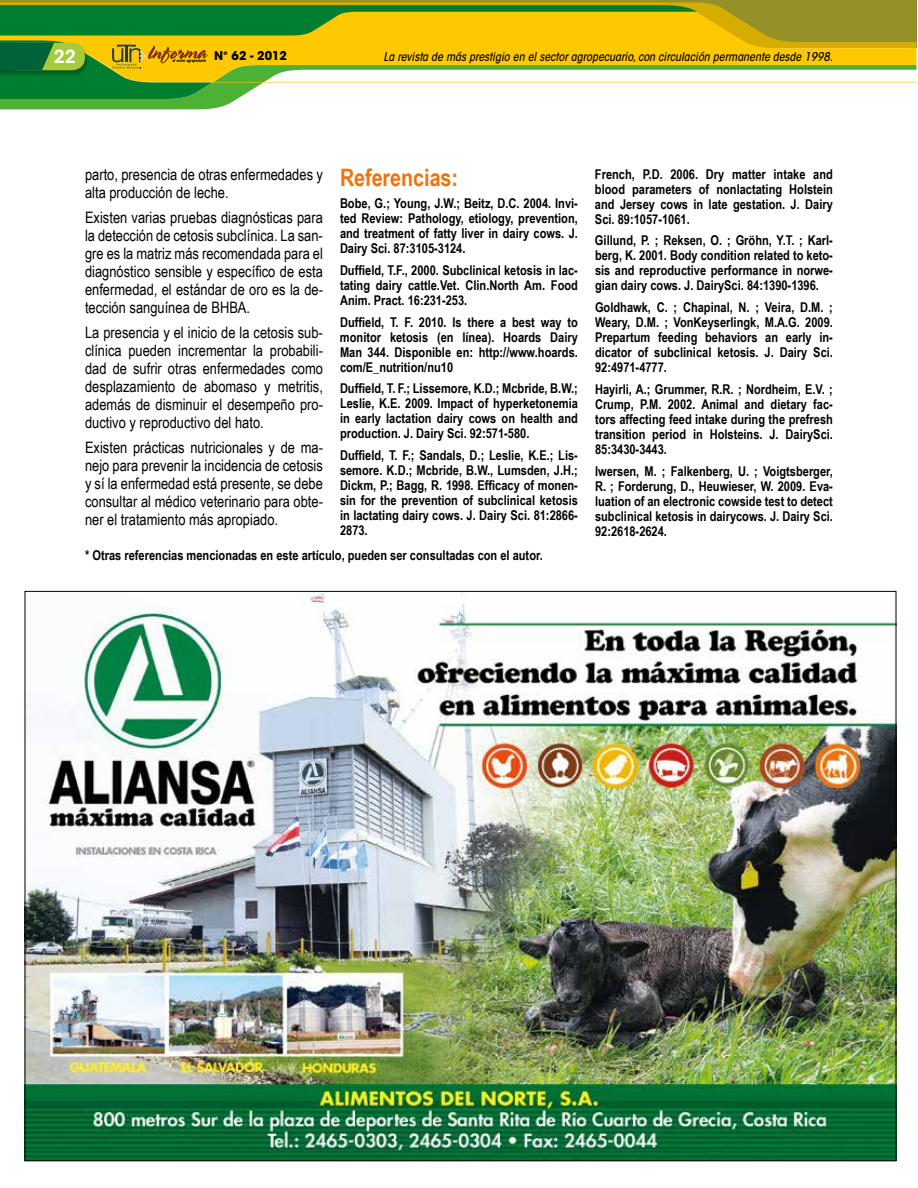
<style>
.page{position:relative;width:918px;height:1188px;background:#fff}
.page>*{position:absolute;margin:0;border:0;box-sizing:border-box;transform-origin:0 0}
.t1{font:700 24px "Arial Narrow";color:#ef740b}
.t2{font:600 18.15px "ITC Avant Garde Std";color:#fff}
.t3{font:15.75px/18px "Arial Narrow";color:#000;text-align:justify}
.t4{font:700 13.5px/15px "Arial Narrow";color:#000;text-align:justify}
.t5{font:italic 500 condensed 12px "ITC Avant Garde Std";color:#000}
.t6{font:700 12px "ITC Avant Garde Std";color:#000}
</style>
<div class="page">
<div style="left:0;top:0;width:916px;height:48px;background:#959128"></div>
<svg style="left:0;top:2px;width:916px;height:107px"></svg>
<img style="left:27px;top:593px;width:867px;height:566px">
<h2 class="t2" style="left:54px;top:45px;width:23px">22</h2>
<p class="t6" style="left:214px;top:47px;width:74px">N° 62 - 2012</p>
<p class="t5" style="left:384px;top:50px;width:451px">La revista de más prestigio en el sector agropecuario, con circulación permanente desde 1998.</p>
<p class="t3" style="left:85px;top:165px;width:239px">parto, presencia de otras enfermedades y alta producción de leche.</p>
<p class="t3" style="left:85px;top:208px;width:239px">Existen varias pruebas diagnósticas para la detección de cetosis subclínica. La san&shy;gre es la matriz más recomendada para el diagnóstico sensible y específico de esta enfermedad, el estándar de oro es la de&shy;tección sanguínea de BHBA.</p>
<p class="t3" style="left:85px;top:323px;width:239px">La presencia y el inicio de la cetosis sub&shy;clínica pueden incrementar la probabili&shy;dad de sufrir otras enfermedades como desplazamiento de abomaso y metritis, además de disminuir el desempeño pro&shy;ductivo y reproductivo del hato.</p>
<p class="t3" style="left:85px;top:437px;width:239px">Existen prácticas nutricionales y de ma&shy;nejo para prevenir la incidencia de cetosis y sí la enfermedad está presente, se debe consultar al médico veterinario para obte&shy;ner el tratamiento más apropiado.</p>
<h1 class="t1" style="left:340px;top:160px;width:120px">Referencias:</h1>
<p class="t4" style="left:340px;top:195px;width:239px">Bobe, G.; Young, J.W.; Beitz, D.C. 2004. Invi&shy;ted Review: Pathology, etiology, prevention, and treatment of fatty liver in dairy cows. J.<br>Dairy Sci. 87:3105-3124.</p>
<p class="t4" style="left:340px;top:262px;width:239px">Duffield, T.F., 2000. Subclinical ketosis in lac&shy;tating dairy cattle.Vet. Clin.North Am. Food Anim. Pract. 16:231-253.</p>
<p class="t4" style="left:340px;top:314px;width:239px">Duffield, T. F. 2010. Is there a best way to monitor ketosis (en línea). Hoards Dairy Man 344. Disponible en: http://www.hoards. com/E_nutrition/nu10</p>
<p class="t4" style="left:340px;top:380px;width:239px">Duffield, T. F.; Lissemore, K.D.; Mcbride, B.W.; Leslie, K.E. 2009. Impact of hyperketonemia in early lactation dairy cows on health and production. J. Dairy Sci. 92:571-580.</p>
<p class="t4" style="left:340px;top:447px;width:239px">Duffield, T. F.; Sandals, D.; Leslie, K.E.; Lis&shy;semore. K.D.; Mcbride, B.W., Lumsden, J.H.; Dickm, P.; Bagg, R. 1998. Efficacy of monen&shy;sin for the prevention of subclinical ketosis in lactating dairy cows. J. Dairy Sci. 81:2866- 2873.</p>
<p class="t4" style="left:85px;top:547px;width:459px">* Otras referencias mencionadas en este artículo, pueden ser consultadas con el autor.</p>
<p class="t4" style="left:595px;top:166px;width:239px">French, P.D. 2006. Dry matter intake and blood parameters of nonlactating Holstein and Jersey cows in late gestation. J. Dairy Sci. 89:1057-1061.</p>
<p class="t4" style="left:595px;top:232px;width:240px">Gillund, P. ; Reksen, O. ; Gröhn, Y.T. ; Karl&shy;berg, K. 2001. Body condition related to keto&shy;sis and reproductive performance in norwe&shy;gian dairy cows. J. DairySci. 84:1390-1396.</p>
<p class="t4" style="left:595px;top:299px;width:239px">Goldhawk, C. ; Chapinal, N. ; Veira, D.M. ; Weary, D.M. ; VonKeyserlingk, M.A.G. 2009.<br>Prepartum feeding behaviors an early in&shy;dicator of subclinical ketosis. J. Dairy Sci.<br>92:4971-4777.</p>
<p class="t4" style="left:595px;top:381px;width:239px">Hayirli, A.; Grummer, R.R. ; Nordheim, E.V. ; Crump, P.M. 2002. Animal and dietary fac&shy;tors affecting feed intake during the prefresh transition period in Holsteins. J. DairySci.<br>85:3430-3443.</p>
<p class="t4" style="left:595px;top:463px;width:239px">Iwersen, M. ; Falkenberg, U. ; Voigtsberger, R. ; Forderung, D., Heuwieser, W. 2009. Eva&shy;luation of an electronic cowside test to detect subclinical ketosis in dairycows. J. Dairy Sci.<br>92:2618-2624.</p>
</div>
